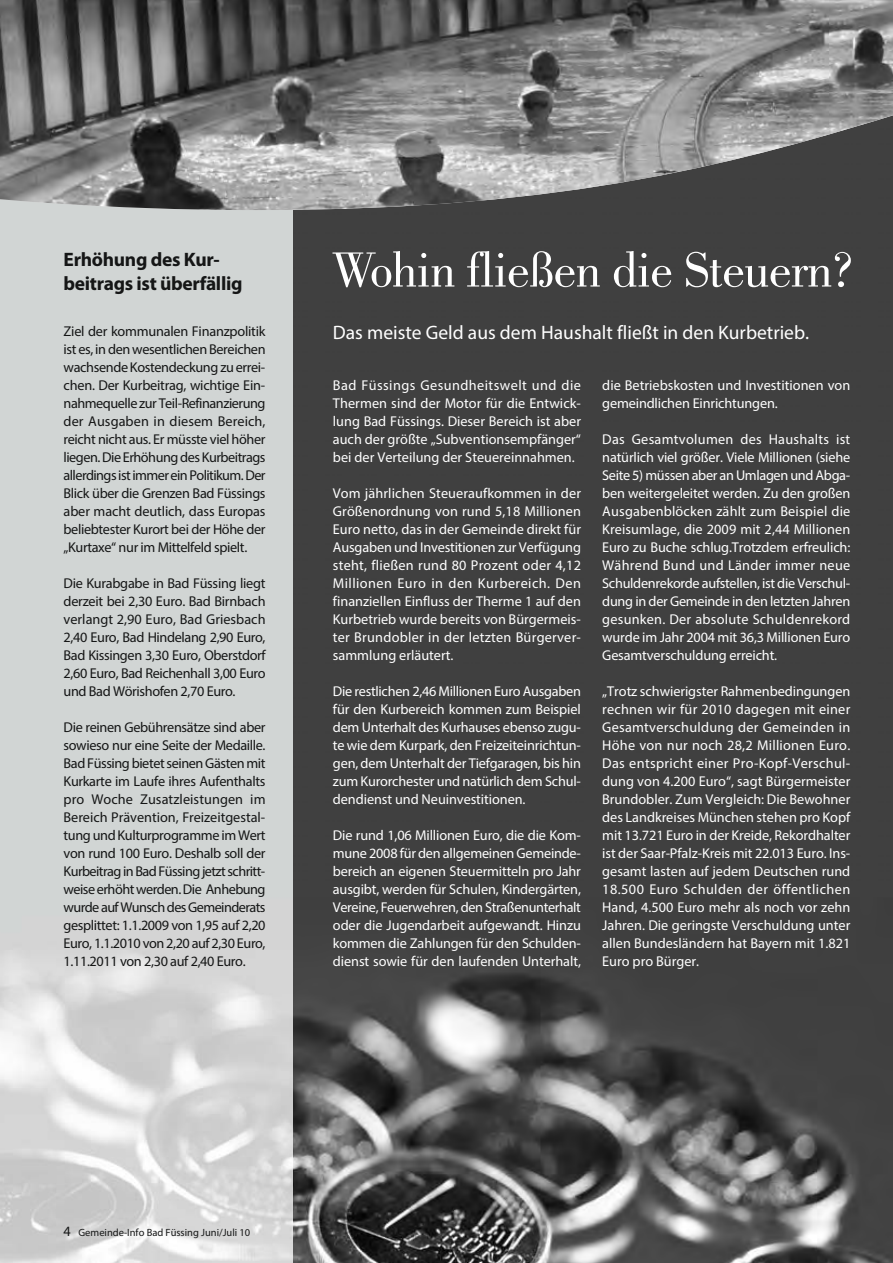
<style>
.page{position:relative;width:893px;height:1263px;background:#fff}
.page>*{position:absolute;margin:0;border:0;box-sizing:border-box;transform-origin:0 0}
.t1{font:51px "Bodoni";letter-spacing:-.015em;color:#fff}
.t2{font:19.5px "Myriad Pro";color:#fff}
.t3{font:700 19.5px/24px "Myriad Pro";letter-spacing:-.015em;color:#151616}
.t4{font:14.25px/18px "Myriad Pro";color:#fff;text-align:justify}
.t5{font:14.25px/18px "Myriad Pro";letter-spacing:-.025em;color:#151616;text-align:justify}
.t6{font:10.5px "Myriad Pro";color:#151616}
.s1{font-size:14.25px}
</style>
<div class="page">
<img style="left:293px;top:210px;width:599px;height:1053px">
<img style="left:0;top:0;width:892px;height:210px">
<h2 class="t3" style="left:64px;top:246px;width:180px">Erhöhung des Kur&shy;beitrags ist überfällig</h2>
<p class="t5" style="left:64px;top:322px;width:203px">Ziel der kommunalen Finanzpolitik ist es, in den wesentlichen Bereichen wachsende Kostendeckung zu errei&shy;chen. Der Kurbeitrag, wichtige Ein&shy;nahmequelle zur Teil-Refinanzierung der Ausgaben in diesem Bereich, reicht nicht aus. Er müsste viel höher liegen. Die Erhöhung des Kurbeitrags allerdings ist immer ein Politikum. Der Blick über die Grenzen Bad Füssings aber macht deutlich, dass Europas beliebtester Kurort bei der Höhe der „Kurtaxe“ nur im Mittelfeld spielt.</p>
<p class="t5" style="left:64px;top:574px;width:203px">Die Kurabgabe in Bad Füssing liegt derzeit bei 2,30 Euro. Bad Birnbach verlangt 2,90 Euro, Bad Griesbach 2,40 Euro, Bad Hindelang 2,90 Euro, Bad Kissingen 3,30 Euro, Oberstdorf 2,60 Euro, Bad Reichenhall 3,00 Euro und Bad Wörishofen 2,70 Euro.</p>
<p class="t5" style="left:64px;top:718px;width:203px">Die reinen Gebührensätze sind aber sowieso nur eine Seite der Medaille.<br>Bad Füssing bietet seinen Gästen mit Kurkarte im Laufe ihres Aufenthalts pro Woche Zusatzleistungen im Bereich Prävention, Freizeitgestal&shy;tung und Kulturprogramme im Wert von rund 100 Euro. Deshalb soll der Kurbeitrag in Bad Füssing jetzt schritt&shy;weise erhöht werden. Die Anhebung wurde auf Wunsch des Gemeinderats gesplittet: 1.1.2009 von 1,95 auf 2,20<br>Euro, 1.1.2010 von 2,20 auf 2,30 Euro, 1.11.2011 von 2,30 auf 2,40 Euro.</p>
<h1 class="t1" style="left:331px;top:251px;width:524px">Wohin fließen die Steuern?</h1>
<h2 class="t2" style="left:333px;top:320px;width:478px">Das meiste Geld aus dem Haushalt fließt in den Kurbetrieb.</h2>
<p class="t4" style="left:333px;top:376px;width:250px">Bad Füssings Gesundheitswelt und die Thermen sind der Motor für die Entwick&shy;lung Bad Füssings. Dieser Bereich ist aber auch der größte „Subventionsempfänger“ bei der Verteilung der Steuereinnahmen.</p>
<p class="t4" style="left:333px;top:484px;width:250px">Vom jährlichen Steueraufkommen in der Größenordnung von rund 5,18 Millionen Euro netto, das in der Gemeinde direkt für Ausgaben und Investitionen zur Verfügung steht, fließen rund 80 Prozent oder 4,12<br>Millionen Euro in den Kurbereich. Den finanziellen Einfluss der Therme 1 auf den Kurbetrieb wurde bereits von Bürgermeis&shy;ter Brundobler in der letzten Bürgerver&shy;sammlung erläutert.</p>
<p class="t4" style="left:333px;top:682px;width:250px">Die restlichen 2,46 Millionen Euro Ausgaben für den Kurbereich kommen zum Beispiel dem Unterhalt des Kurhauses ebenso zugu&shy;te wie dem Kurpark, den Freizeiteinrichtun&shy;gen, dem Unterhalt der Tiefgaragen, bis hin zum Kurorchester und natürlich dem Schul&shy;dendienst und Neuinvestitionen.</p>
<p class="t4" style="left:333px;top:826px;width:250px">Die rund 1,06 Millionen Euro, die die Kom&shy;mune 2008 für den allgemeinen Gemeinde&shy;bereich an eigenen Steuermitteln pro Jahr ausgibt, werden für Schulen, Kindergärten, Vereine, Feuerwehren, den Straßenunterhalt oder die Jugendarbeit aufgewandt. Hinzu kommen die Zahlungen für den Schulden&shy;dienst sowie für den laufenden Unterhalt,</p>
<p class="t4" style="left:602px;top:376px;width:250px">die Betriebskosten und Investitionen von gemeindlichen Einrichtungen.</p>
<p class="t4" style="left:602px;top:430px;width:250px">Das Gesamtvolumen des Haushalts ist natürlich viel größer. Viele Millionen (siehe Seite 5) müssen aber an Umlagen und Abga&shy;ben weitergeleitet werden. Zu den großen Ausgabenblöcken zählt zum Beispiel die Kreisumlage, die 2009 mit 2,44 Millionen Euro zu Buche schlug.Trotzdem erfreulich:<br>Während Bund und Länder immer neue Schuldenrekorde aufstellen, ist die Verschul&shy;dung in der Gemeinde in den letzten Jahren gesunken. Der absolute Schuldenrekord wurde im Jahr 2004 mit 36,3 Millionen Euro Gesamtverschuldung erreicht.</p>
<p class="t4" style="left:602px;top:682px;width:250px">„Trotz schwierigster Rahmenbedingungen rechnen wir für 2010 dagegen mit einer Gesamtverschuldung der Gemeinden in Höhe von nur noch 28,2 Millionen Euro.<br>Das entspricht einer Pro-Kopf-Verschul&shy;dung von 4.200 Euro“, sagt Bürgermeister Brundobler. Zum Vergleich: Die Bewohner des Landkreises München stehen pro Kopf mit 13.721 Euro in der Kreide, Rekordhalter ist der Saar-Pfalz-Kreis mit 22.013 Euro. Ins&shy;gesamt lasten auf jedem Deutschen rund 18.500 Euro Schulden der öffentlichen Hand, 4.500 Euro mehr als noch vor zehn Jahren. Die geringste Verschuldung unter allen Bundesländern hat Bayern mit 1.821<br>Euro pro Bürger.</p>
<p class="t6" style="left:64px;top:1226px;width:188px"><span class="s1">4</span> Gemeinde-Info Bad Füssing Juni/Juli 10</p>
</div>
